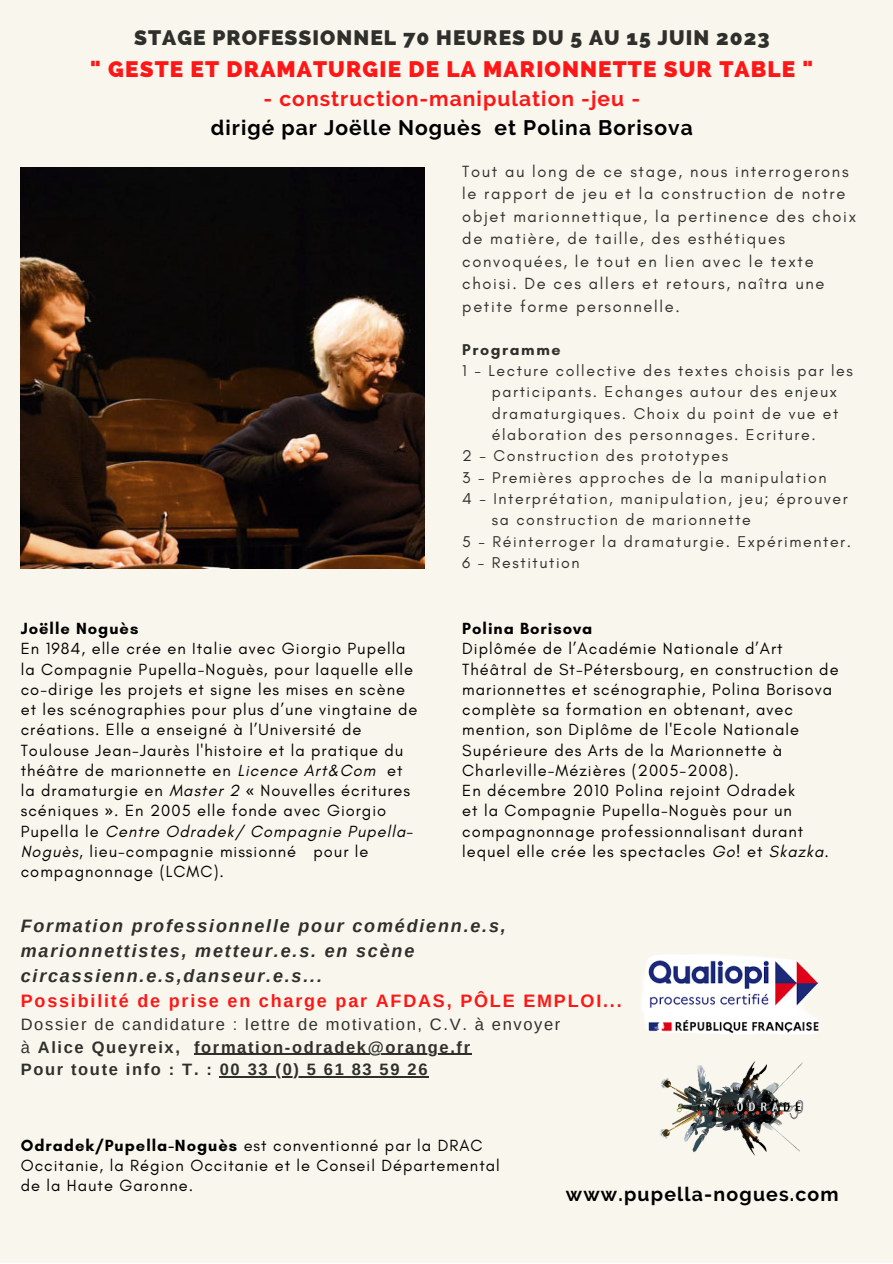
<style>
.page{position:relative;width:893px;height:1264px;background:#fff}
.page>*{position:absolute;margin:0;border:0;box-sizing:border-box;transform-origin:0 0}
.t1{font:800 22.5px "Raleway";letter-spacing:.05em;color:#ff1616}
.t2{font:800 21px "Raleway";letter-spacing:.05em;color:#2f2f2c}
.t3{font:700 21px "Raleway";letter-spacing:.05em;color:#000}
.t4{font:700 21px "Raleway";letter-spacing:.05em;color:#ff1616}
.t5{font:700 19.5px "Raleway";letter-spacing:.06em;color:#000}
.t6{font:italic 700 18px/24.8px "Arimo";letter-spacing:.1em;color:#2f2f2c}
.t7{font:700 18px "Arimo";letter-spacing:.1em;color:#ff1616}
.t8{font:16.5px/20.2px "Glacial Indifference";letter-spacing:.06em;color:#000}
.t9{font:16.5px/22.5px "Glacial Indifference";letter-spacing:.1em;color:#2f2f2c}
.t10{font:700 16.5px/22.5px "Arimo";letter-spacing:.1em;color:#2f2f2c}
.t11{font:700 16.5px "Glacial Indifference";letter-spacing:.06em;color:#000}
.t12{font:15.9px "Glacial Indifference";letter-spacing:.1em;color:#2f2f2c}
.t13{font:700 15.9px "Glacial Indifference";letter-spacing:.1em;color:#2f2f2c}
.s1{font-style:italic}
.s2{font-family:"Noto Sans"}
.s3{font-weight:400}
.s4{font-weight:700}
</style>
<div class="page">
<div style="left:0;top:0;width:892px;height:1262px;background:#f9f7ed"></div>
<img style="left:660px;top:1061px;width:144px;height:95px">
<img style="left:641px;top:954px;width:178px;height:80px">
<img style="left:21px;top:167px;width:403px;height:401px">
<hr style="left:194px;top:1053px;width:277px;height:1px;background:#2f2f2c">
<hr style="left:220px;top:1076px;width:209px;height:1px;background:#2f2f2c">
<p class="t2" style="left:134px;top:26px;width:637px">STAGE PROFESSIONNEL 70 HEURES DU 5 AU 15 JUIN 2023</p>
<h1 class="t1" style="left:90px;top:56px;width:724px">" GESTE ET DRAMATURGIE DE LA MARIONNETTE SUR TABLE "</h1>
<p class="t4" style="left:263px;top:86px;width:378px">- construction-manipulation -jeu -</p>
<p class="t3" style="left:211px;top:115px;width:483px">dirigé par Joëlle Noguès et Polina Borisova</p>
<p class="t11" style="left:21px;top:618px;width:119px">Joëlle Noguès</p>
<p class="t8" style="left:21px;top:638px;width:398px">En 1984, elle crée en Italie avec Giorgio Pupella la Compagnie Pupella-Noguès, pour laquelle elle co-dirige les projets et signe les mises en scène et les scénographies pour plus d’une vingtaine de créations. Elle a enseigné à l’Université de Toulouse Jean-Jaurès l'histoire et la pratique du théâtre de marionnette en <span class="s1">Licence Art&amp;Com</span> et la dramaturgie en <span class="s1">Master 2</span> <span class="s2">«</span> Nouvelles écritures scéniques <span class="s2">»</span>. En 2005 elle fonde avec Giorgio Pupella le <span class="s1">Centre Odradek/ Compagnie Pupella-Noguès</span>, lieu-compagnie missionné pour le compagnonnage (LCMC).</p>
<p class="t9" style="left:462px;top:160px;width:395px">Tout au long de ce stage, nous interrogerons le rapport de jeu et la construction de notre objet marionnettique, la pertinence des choix de matière, de taille, des esthétiques convoquées, le tout en lien avec le texte choisi. De ces allers et retours, naîtra une petite forme personnelle.</p>
<p class="t13" style="left:462px;top:339px;width:100px">Programme</p>
<p class="t12" style="left:462px;top:361px;width:392px">1 - Lecture collective des textes choisis par les</p>
<p class="t12" style="left:491px;top:382px;width:347px">participants. Echanges autour des enjeux</p>
<p class="t12" style="left:491px;top:403px;width:348px">dramaturgiques. Choix du point de vue et</p>
<p class="t12" style="left:491px;top:425px;width:325px">élaboration des personnages. Ecriture.</p>
<p class="t12" style="left:462px;top:446px;width:267px">2 - Construction des prototypes</p>
<p class="t12" style="left:462px;top:467px;width:365px">3 - Premières approches de la manipulation</p>
<p class="t12" style="left:462px;top:489px;width:387px">4 - Interprétation, manipulation, jeu; éprouver</p>
<p class="t12" style="left:491px;top:510px;width:260px">sa construction de marionnette</p>
<p class="t12" style="left:462px;top:531px;width:390px">5 - Réinterroger la dramaturgie. Expérimenter.</p>
<p class="t12" style="left:462px;top:553px;width:119px">6 - Restitution</p>
<p class="t11" style="left:462px;top:618px;width:132px">Polina Borisova</p>
<p class="t8" style="left:462px;top:638px;width:378px">Diplômée de l’Académie Nationale d’Art Théâtral de St-Pétersbourg, en construction de marionnettes et scénographie, Polina Borisova complète sa formation en obtenant, avec mention, son Diplôme de l'Ecole Nationale Supérieure des Arts de la Marionnette à Charleville-Mézières (2005-2008).<br>En décembre 2010 Polina rejoint Odradek<br>et la Compagnie Pupella-Noguès pour un compagnonnage professionnalisant durant lequel elle crée les spectacles <span class="s1">Go!</span> et <span class="s1">Skazka</span>.</p>
<p class="t6" style="left:21px;top:913px;width:486px">Formation professionnelle pour comédienn.e.s, marionnettistes, metteur.e.s. en scène circassienn.e.s,danseur.e.s...</p>
<p class="t7" style="left:21px;top:990px;width:602px">Possibilité de prise en charge par AFDAS, PÔLE EMPLOI...</p>
<p class="t10" style="left:21px;top:1013px;width:541px"><span class="s3">Dossier de candidature : lettre de motivation, C.V. à envoyer à</span> Alice Queyreix, formation-odradek@orange.fr<br>Pour toute info : T. : 00 33 (0) 5 61 83 59 26</p>
<p class="t8" style="left:21px;top:1134px;width:480px"><span class="s4">Odradek/Pupella-Noguès</span> est conventionné par la DRAC<br>Occitanie, la Région Occitanie et le Conseil Départemental de la Haute Garonne.</p>
<p class="t5" style="left:566px;top:1182px;width:274px">www.pupella-nogues.com</p>
</div>
